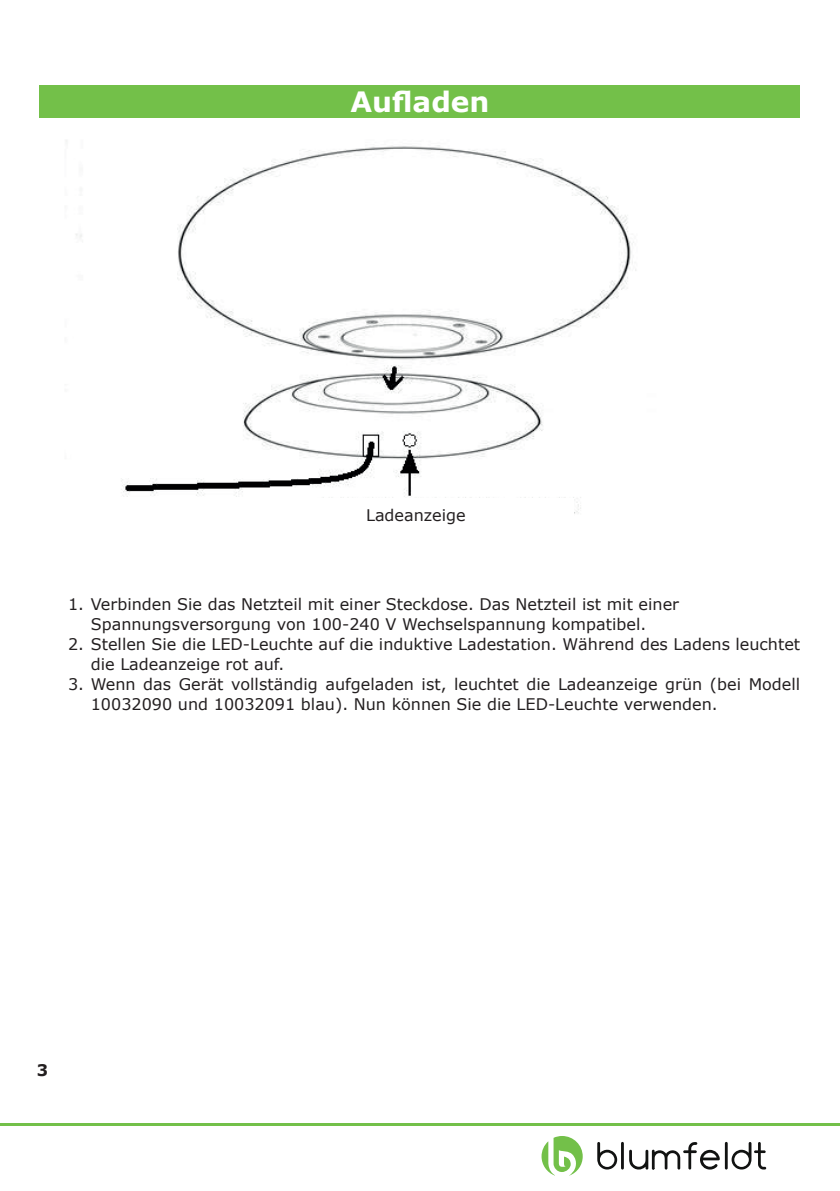
<style>
.page{position:relative;width:840px;height:1191px;background:#fff}
.page>*{position:absolute;margin:0;border:0;box-sizing:border-box;transform-origin:0 0}
.t1{font:700 28px "Verdana";color:#fff}
.t2{font:16px/20px "Verdana";color:#231f20}
.t3{font:700 16px "Verdana";color:#231f20}
</style>
<div class="page">
<hr style="left:0;top:1123px;width:839px;height:2px;background:#73c049">
<div style="left:40px;top:85px;width:759px;height:32px;background:#73c049"></div>
<img style="left:66px;top:140px;width:570px;height:374px">
<div style="left:298px;top:498px;width:275px;height:32px;background:#fff"></div>
<svg style="left:597px;top:1142px;width:19px;height:27px"></svg>
<hr style="left:620px;top:1141px;width:3px;height:28px;background:#111211">
<hr style="left:724px;top:1141px;width:3px;height:28px;background:#111211">
<svg style="left:731px;top:1142px;width:34px;height:27px"></svg>
<svg style="left:629px;top:1142px;width:90px;height:27px"></svg>
<svg style="left:541px;top:1136px;width:41px;height:39px"></svg>
<h1 class="t1" style="left:350px;top:82px;width:140px">Aufladen</h1>
<p class="t2" style="left:366px;top:504px;width:101px">Ladeanzeige</p>
<p class="t2" style="left:91px;top:594px;width:589px;text-indent:-23px">1. Verbinden Sie das Netzteil mit einer Steckdose. Das Netzteil ist mit einer<br>Spannungsversorgung von 100-240 V Wechselspannung kompatibel.</p>
<p class="t2" style="left:91px;top:634px;width:710px;text-indent:-23px">2. Stellen Sie die LED-Leuchte auf die induktive Ladestation. Während des Ladens leuchtet die Ladeanzeige rot auf.</p>
<p class="t2" style="left:91px;top:674px;width:710px;text-indent:-23px">3. Wenn das Gerät vollständig aufgeladen ist, leuchtet die Ladeanzeige grün (bei Modell<br>10032090 und 10032091 blau). Nun können Sie die LED-Leuchte verwenden.</p>
<p class="t3" style="left:37px;top:1058px;width:13px">3</p>
</div>
